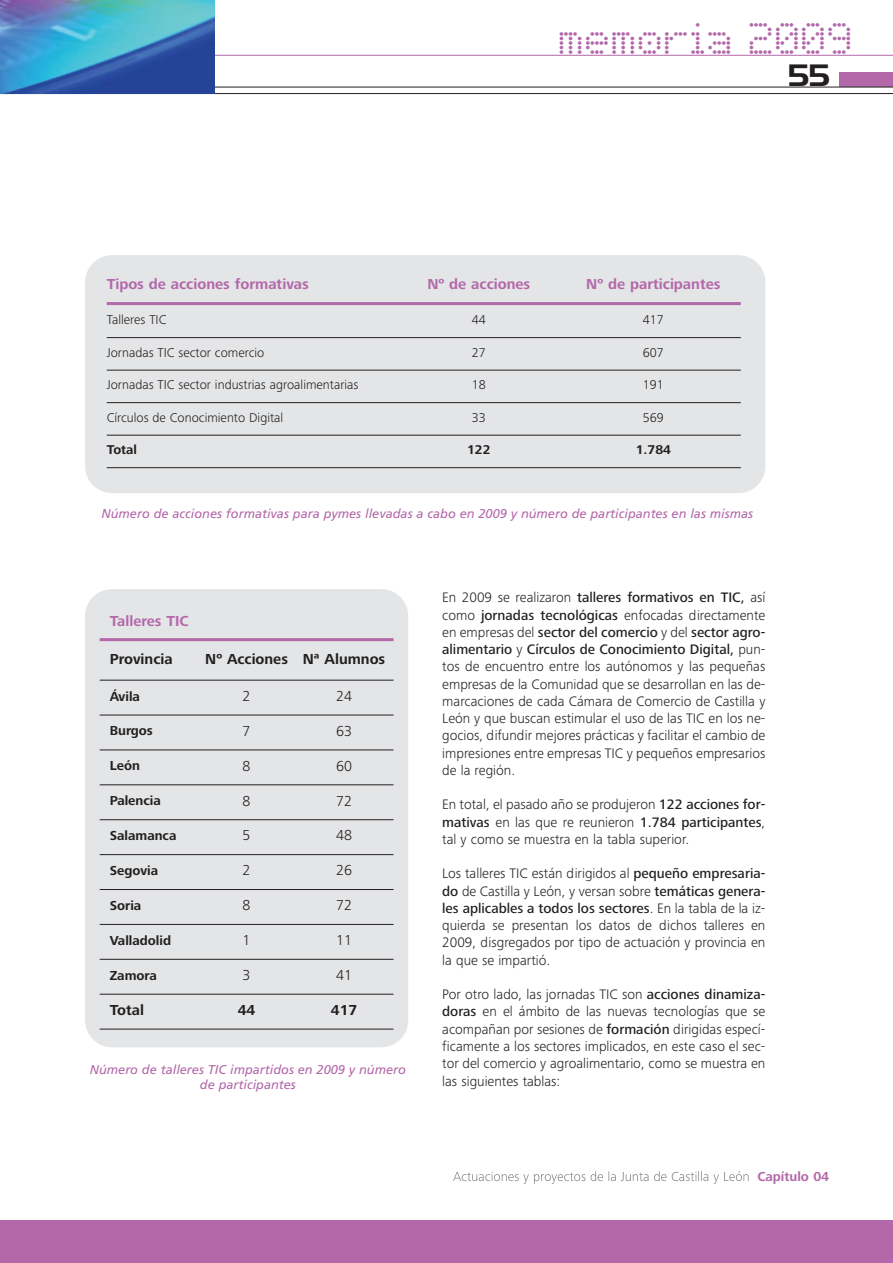
<style>
.page{position:relative;width:893px;height:1263px;background:#fff}
.page>*{position:absolute;margin:0;border:0;box-sizing:border-box;transform-origin:0 0}
.t1{font:36px "Basicdots";color:#b368aa}
.t2{font:30px "Handel Gothic BT";color:#231f20}
.t3{font:700 15px "Frutiger Next Pro";color:#b368aa}
.t4{font:700 15px "Frutiger Next Pro";color:#231f20}
.t5{font:300 15px "Frutiger Next Pro";color:#231f20}
.t6{font:300 14.25px/17.2px "Frutiger Next Pro";color:#231f20;text-align:justify}
.t7{font:700 13.5px "Frutiger Next Pro";color:#231f20}
.t8{font:700 13.5px "Frutiger Next Pro";color:#b368aa}
.t9{font:300 13.2px "Frutiger Next Pro";color:#231f20}
.t10{font:700 13.2px "Frutiger Next Pro";color:#231f20}
.t11{font:italic 12.75px/15px "Frutiger";color:#b368aa;text-align:center}
.s1{font-weight:500}
</style>
<div class="page">
<div style="left:85px;top:255px;width:680px;height:238px;background:#e4e5e6;border-radius:27px"></div>
<div style="left:85px;top:589px;width:323px;height:458px;background:#e4e5e6;border-radius:27px"></div>
<div style="left:839px;top:72px;width:54px;height:15px;background:#b368aa"></div>
<svg style="left:453px;top:1171px;width:98px;height:13px"></svg>
<hr style="left:0;top:93px;width:893px;height:1px;background:#231f20">
<hr style="left:0;top:55px;width:893px;height:1px;background:#b368aa">
<div style="left:0;top:1220px;width:893px;height:43px;background:#b368aa"></div>
<hr style="left:0;top:87px;width:893px;height:1px;background:#231f20">
<img style="left:0;top:0;width:214px;height:94px">
<hr style="left:107px;top:302px;width:634px;height:3px;background:#b368aa">
<hr style="left:107px;top:337px;width:634px;height:1px;background:#231f20">
<hr style="left:107px;top:370px;width:634px;height:1px;background:#231f20">
<hr style="left:107px;top:402px;width:634px;height:1px;background:#231f20">
<hr style="left:107px;top:435px;width:634px;height:1px;background:#231f20">
<hr style="left:107px;top:467px;width:634px;height:1px;background:#231f20">
<hr style="left:100px;top:638px;width:294px;height:3px;background:#b368aa">
<hr style="left:100px;top:680px;width:294px;height:1px;background:#231f20">
<hr style="left:100px;top:715px;width:294px;height:1px;background:#231f20">
<hr style="left:100px;top:750px;width:294px;height:1px;background:#231f20">
<hr style="left:100px;top:784px;width:294px;height:1px;background:#231f20">
<hr style="left:100px;top:819px;width:294px;height:1px;background:#231f20">
<hr style="left:100px;top:854px;width:294px;height:1px;background:#231f20">
<hr style="left:100px;top:889px;width:294px;height:1px;background:#231f20">
<hr style="left:100px;top:924px;width:294px;height:1px;background:#231f20">
<hr style="left:100px;top:959px;width:294px;height:1px;background:#231f20">
<hr style="left:100px;top:994px;width:294px;height:1px;background:#231f20">
<hr style="left:100px;top:1029px;width:294px;height:1px;background:#231f20">
<h1 class="t1" style="left:560px;top:23px;width:296px">memoria 2009</h1>
<h2 class="t2" style="left:789px;top:64px;width:43px">55</h2>
<p class="t3" style="left:107px;top:277px;width:204px">Tipos de acciones formativas</p>
<p class="t3" style="left:427px;top:277px;width:105px">Nº de acciones</p>
<p class="t3" style="left:586px;top:277px;width:136px">Nº de participantes</p>
<p class="t9" style="left:107px;top:315px;width:61px">Talleres TIC</p>
<p class="t9" style="left:472px;top:315px;width:16px">44</p>
<p class="t9" style="left:643px;top:315px;width:23px">417</p>
<p class="t9" style="left:107px;top:347px;width:159px">Jornadas TIC sector comercio</p>
<p class="t9" style="left:472px;top:347px;width:16px">27</p>
<p class="t9" style="left:643px;top:347px;width:23px">607</p>
<p class="t9" style="left:107px;top:380px;width:253px">Jornadas TIC sector industrias agroalimentarias</p>
<p class="t9" style="left:472px;top:380px;width:16px">18</p>
<p class="t9" style="left:643px;top:380px;width:23px">191</p>
<p class="t9" style="left:107px;top:412px;width:178px">Círculos de Conocimiento Digital</p>
<p class="t9" style="left:472px;top:412px;width:16px">33</p>
<p class="t9" style="left:643px;top:412px;width:23px">569</p>
<p class="t10" style="left:107px;top:444px;width:32px">Total</p>
<p class="t10" style="left:467px;top:444px;width:25px">122</p>
<p class="t10" style="left:636px;top:444px;width:37px">1.784</p>
<p class="t11" style="left:102px;top:507px;width:653px">Número de acciones formativas para pymes llevadas a cabo en 2009 y número de participantes en las mismas</p>
<p class="t3" style="left:110px;top:614px;width:80px">Talleres TIC</p>
<p class="t4" style="left:110px;top:652px;width:64px">Provincia</p>
<p class="t4" style="left:205px;top:652px;width:182px">Nº Acciones Nª Alumnos</p>
<p class="t7" style="left:110px;top:689px;width:32px">Ávila</p>
<p class="t5" style="left:243px;top:690px;width:9px">2</p>
<p class="t5" style="left:336px;top:690px;width:17px">24</p>
<p class="t7" style="left:110px;top:724px;width:45px">Burgos</p>
<p class="t5" style="left:243px;top:725px;width:9px">7</p>
<p class="t5" style="left:336px;top:725px;width:17px">63</p>
<p class="t7" style="left:110px;top:759px;width:32px">León</p>
<p class="t5" style="left:243px;top:760px;width:9px">8</p>
<p class="t5" style="left:336px;top:760px;width:17px">60</p>
<p class="t7" style="left:110px;top:794px;width:53px">Palencia</p>
<p class="t5" style="left:243px;top:795px;width:9px">8</p>
<p class="t5" style="left:336px;top:795px;width:17px">72</p>
<p class="t7" style="left:110px;top:829px;width:68px">Salamanca</p>
<p class="t5" style="left:243px;top:830px;width:9px">5</p>
<p class="t5" style="left:336px;top:830px;width:17px">48</p>
<p class="t7" style="left:110px;top:864px;width:50px">Segovia</p>
<p class="t5" style="left:243px;top:864px;width:9px">2</p>
<p class="t5" style="left:336px;top:864px;width:17px">26</p>
<p class="t7" style="left:110px;top:899px;width:33px">Soria</p>
<p class="t5" style="left:243px;top:899px;width:9px">8</p>
<p class="t5" style="left:336px;top:899px;width:17px">72</p>
<p class="t7" style="left:110px;top:934px;width:63px">Valladolid</p>
<p class="t5" style="left:243px;top:934px;width:9px">1</p>
<p class="t5" style="left:336px;top:934px;width:17px">11</p>
<p class="t7" style="left:110px;top:969px;width:49px">Zamora</p>
<p class="t5" style="left:243px;top:969px;width:9px">3</p>
<p class="t5" style="left:336px;top:969px;width:17px">41</p>
<p class="t4" style="left:110px;top:1003px;width:36px">Total</p>
<p class="t4" style="left:238px;top:1003px;width:19px">44</p>
<p class="t4" style="left:331px;top:1003px;width:28px">417</p>
<p class="t11" style="left:90px;top:1063px;width:317px">Número de talleres TIC impartidos en 2009 y número de participantes</p>
<p class="t6" style="left:442px;top:590px;width:325px">En 2009 se realizaron <span class="s1">talleres formativos en TIC,</span> así como <span class="s1">jornadas tecnológicas</span> enfocadas directamente en empresas del <span class="s1">sector del comercio</span> y del <span class="s1">sector agro&shy;alimentario</span> y <span class="s1">Círculos de Conocimiento Digital,</span> pun&shy;tos de encuentro entre los autónomos y las pequeñas empresas de la Comunidad que se desarrollan en las de&shy;marcaciones de cada Cámara de Comercio de Castilla y León y que buscan estimular el uso de las TIC en los ne&shy;gocios, difundir mejores prácticas y facilitar el cambio de impresiones entre empresas TIC y pequeños empresarios de la región.</p>
<p class="t6" style="left:442px;top:797px;width:325px">En total, el pasado año se produjeron <span class="s1">122 acciones for&shy;mativas</span> en las que re reunieron <span class="s1">1.784 participantes</span>, tal y como se muestra en la tabla superior.</p>
<p class="t6" style="left:442px;top:866px;width:325px">Los talleres TIC están dirigidos al <span class="s1">pequeño empresaria&shy;do</span> de Castilla y León, y versan sobre <span class="s1">temáticas genera&shy;les aplicables a todos los sectores</span>. En la tabla de la iz&shy;quierda se presentan los datos de dichos talleres en 2009, disgregados por tipo de actuación y provincia en la que se impartió.</p>
<p class="t6" style="left:442px;top:987px;width:325px">Por otro lado, las jornadas TIC son <span class="s1">acciones dinamiza&shy;doras</span> en el ámbito de las nuevas tecnologías que se acompañan por sesiones de <span class="s1">formación</span> dirigidas especí&shy;ficamente a los sectores implicados, en este caso el sec&shy;tor del comercio y agroalimentario, como se muestra en las siguientes tablas:</p>
<p class="t8" style="left:757px;top:1170px;width:73px">Capítulo 04</p>
</div>
